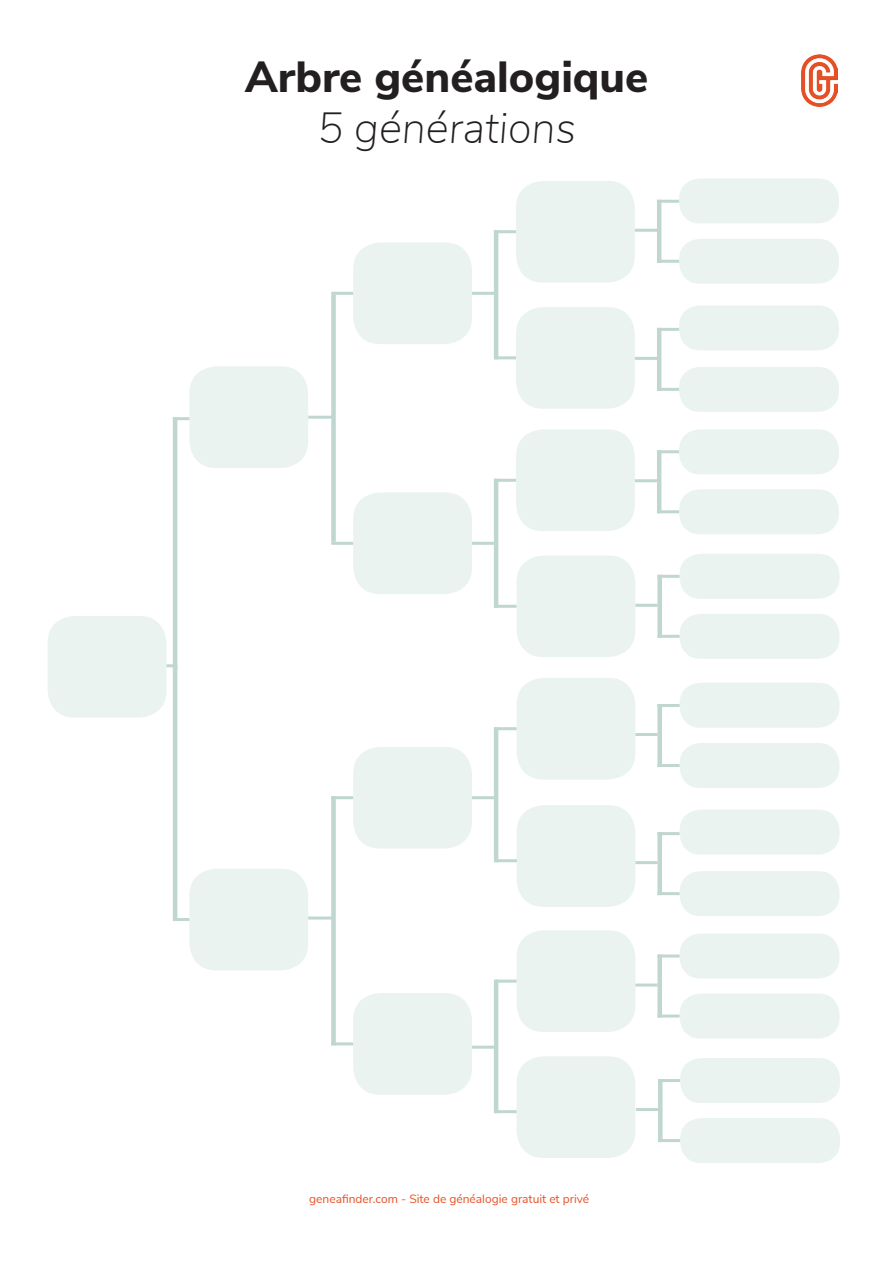
<style>
.page{position:relative;width:893px;height:1263px;background:#fff}
.page>*{position:absolute;margin:0;border:0;box-sizing:border-box;transform-origin:0 0}
.t1{font:800 43.5px "Nunito Sans";color:#231f20}
.t2{font:italic 200 43.5px "Nunito Sans";color:#231f20}
.t3{font:12px "Nunito Sans";color:#e75125}
</style>
<div class="page">
<div style="left:516px;top:1056px;width:119px;height:102px;background:#ebf3f0;border-radius:27px"></div>
<div style="left:516px;top:930px;width:119px;height:102px;background:#ebf3f0;border-radius:27px"></div>
<div style="left:516px;top:805px;width:119px;height:102px;background:#ebf3f0;border-radius:27px"></div>
<div style="left:516px;top:678px;width:119px;height:101px;background:#ebf3f0;border-radius:27px"></div>
<div style="left:516px;top:555px;width:119px;height:102px;background:#ebf3f0;border-radius:27px"></div>
<div style="left:516px;top:429px;width:119px;height:102px;background:#ebf3f0;border-radius:27px"></div>
<img style="left:802px;top:54px;width:36px;height:53px">
<div style="left:48px;top:616px;width:119px;height:102px;background:#ebf3f0;border-radius:27px"></div>
<div style="left:679px;top:178px;width:160px;height:45px;background:#ebf3f0;border-radius:21px"></div>
<div style="left:679px;top:239px;width:160px;height:45px;background:#ebf3f0;border-radius:21px"></div>
<div style="left:679px;top:305px;width:160px;height:45px;background:#ebf3f0;border-radius:21px"></div>
<div style="left:679px;top:367px;width:160px;height:45px;background:#ebf3f0;border-radius:21px"></div>
<div style="left:189px;top:366px;width:119px;height:102px;background:#ebf3f0;border-radius:27px"></div>
<div style="left:189px;top:869px;width:119px;height:101px;background:#ebf3f0;border-radius:27px"></div>
<div style="left:353px;top:492px;width:119px;height:102px;background:#ebf3f0;border-radius:27px"></div>
<div style="left:353px;top:747px;width:119px;height:101px;background:#ebf3f0;border-radius:27px"></div>
<div style="left:353px;top:993px;width:119px;height:102px;background:#ebf3f0;border-radius:27px"></div>
<div style="left:516px;top:181px;width:119px;height:102px;background:#ebf3f0;border-radius:27px"></div>
<div style="left:516px;top:307px;width:119px;height:102px;background:#ebf3f0;border-radius:27px"></div>
<div style="left:353px;top:242px;width:119px;height:102px;background:#ebf3f0;border-radius:27px"></div>
<svg style="left:166px;top:664px;width:7px;height:3px"></svg>
<hr style="left:173px;top:417px;width:16px;height:3px;background:#c0d6d0">
<hr style="left:331px;top:542px;width:22px;height:3px;background:#c0d6d0">
<hr style="left:331px;top:292px;width:22px;height:3px;background:#c0d6d0">
<hr style="left:331px;top:796px;width:22px;height:3px;background:#c0d6d0">
<hr style="left:173px;top:918px;width:16px;height:3px;background:#c0d6d0">
<hr style="left:308px;top:916px;width:25px;height:3px;background:#c0d6d0">
<hr style="left:331px;top:1042px;width:22px;height:3px;background:#c0d6d0">
<hr style="left:308px;top:416px;width:25px;height:3px;background:#c0d6d0">
<hr style="left:173px;top:666px;width:4px;height:252px;background:#c0d6d0">
<div style="left:331px;top:295px;width:5px;height:247px;background:#c0d6d0"></div>
<div style="left:331px;top:796px;width:5px;height:249px;background:#c0d6d0"></div>
<hr style="left:173px;top:417px;width:4px;height:252px;background:#c0d6d0">
<hr style="left:472px;top:292px;width:23px;height:3px;background:#c0d6d0">
<hr style="left:472px;top:542px;width:22px;height:3px;background:#c0d6d0">
<hr style="left:494px;top:230px;width:22px;height:3px;background:#c0d6d0">
<hr style="left:494px;top:356px;width:22px;height:3px;background:#c0d6d0">
<hr style="left:494px;top:479px;width:22px;height:3px;background:#c0d6d0">
<hr style="left:495px;top:605px;width:21px;height:3px;background:#c0d6d0">
<hr style="left:494px;top:230px;width:4px;height:129px;background:#c0d6d0">
<hr style="left:494px;top:479px;width:4px;height:129px;background:#c0d6d0">
<hr style="left:472px;top:796px;width:23px;height:3px;background:#c0d6d0">
<hr style="left:472px;top:1046px;width:22px;height:3px;background:#c0d6d0">
<hr style="left:495px;top:727px;width:22px;height:3px;background:#c0d6d0">
<hr style="left:495px;top:859px;width:22px;height:3px;background:#c0d6d0">
<hr style="left:495px;top:980px;width:22px;height:3px;background:#c0d6d0">
<hr style="left:495px;top:1110px;width:22px;height:3px;background:#c0d6d0">
<hr style="left:494px;top:727px;width:4px;height:135px;background:#c0d6d0">
<hr style="left:494px;top:980px;width:4px;height:133px;background:#c0d6d0">
<hr style="left:635px;top:229px;width:22px;height:3px;background:#c0d6d0">
<hr style="left:657px;top:200px;width:22px;height:3px;background:#c0d6d0">
<hr style="left:657px;top:260px;width:22px;height:3px;background:#c0d6d0">
<hr style="left:657px;top:200px;width:4px;height:63px;background:#c0d6d0">
<hr style="left:635px;top:357px;width:22px;height:3px;background:#c0d6d0">
<hr style="left:657px;top:328px;width:22px;height:3px;background:#c0d6d0">
<hr style="left:657px;top:388px;width:22px;height:3px;background:#c0d6d0">
<hr style="left:657px;top:328px;width:4px;height:63px;background:#c0d6d0">
<hr style="left:635px;top:479px;width:22px;height:3px;background:#c0d6d0">
<hr style="left:657px;top:450px;width:22px;height:3px;background:#c0d6d0">
<hr style="left:657px;top:510px;width:22px;height:3px;background:#c0d6d0">
<hr style="left:657px;top:450px;width:4px;height:63px;background:#c0d6d0">
<hr style="left:635px;top:604px;width:22px;height:3px;background:#c0d6d0">
<hr style="left:657px;top:575px;width:23px;height:3px;background:#c0d6d0">
<hr style="left:657px;top:635px;width:23px;height:3px;background:#c0d6d0">
<div style="left:657px;top:575px;width:5px;height:63px;background:#c0d6d0"></div>
<div style="left:679px;top:429px;width:160px;height:45px;background:#ebf3f0;border-radius:21px"></div>
<div style="left:679px;top:489px;width:160px;height:45px;background:#ebf3f0;border-radius:21px"></div>
<div style="left:680px;top:554px;width:159px;height:45px;background:#ebf3f0;border-radius:21px"></div>
<div style="left:680px;top:614px;width:159px;height:45px;background:#ebf3f0;border-radius:21px"></div>
<div style="left:680px;top:683px;width:159px;height:45px;background:#ebf3f0;border-radius:21px"></div>
<div style="left:680px;top:743px;width:159px;height:45px;background:#ebf3f0;border-radius:21px"></div>
<div style="left:680px;top:810px;width:159px;height:45px;background:#ebf3f0;border-radius:21px"></div>
<div style="left:680px;top:871px;width:159px;height:45px;background:#ebf3f0;border-radius:21px"></div>
<hr style="left:635px;top:733px;width:22px;height:3px;background:#c0d6d0">
<hr style="left:657px;top:704px;width:23px;height:3px;background:#c0d6d0">
<hr style="left:657px;top:764px;width:23px;height:3px;background:#c0d6d0">
<div style="left:657px;top:704px;width:5px;height:63px;background:#c0d6d0"></div>
<hr style="left:635px;top:861px;width:22px;height:3px;background:#c0d6d0">
<hr style="left:657px;top:832px;width:23px;height:3px;background:#c0d6d0">
<hr style="left:657px;top:892px;width:23px;height:3px;background:#c0d6d0">
<div style="left:657px;top:832px;width:5px;height:63px;background:#c0d6d0"></div>
<hr style="left:635px;top:983px;width:22px;height:3px;background:#c0d6d0">
<hr style="left:657px;top:954px;width:23px;height:3px;background:#c0d6d0">
<hr style="left:657px;top:1014px;width:23px;height:3px;background:#c0d6d0">
<div style="left:657px;top:954px;width:5px;height:63px;background:#c0d6d0"></div>
<hr style="left:636px;top:1108px;width:22px;height:3px;background:#c0d6d0">
<hr style="left:658px;top:1079px;width:22px;height:3px;background:#c0d6d0">
<hr style="left:658px;top:1139px;width:22px;height:3px;background:#c0d6d0">
<hr style="left:658px;top:1079px;width:4px;height:63px;background:#c0d6d0">
<div style="left:680px;top:933px;width:159px;height:45px;background:#ebf3f0;border-radius:21px"></div>
<div style="left:680px;top:993px;width:159px;height:45px;background:#ebf3f0;border-radius:21px"></div>
<div style="left:680px;top:1058px;width:160px;height:45px;background:#ebf3f0;border-radius:21px"></div>
<div style="left:680px;top:1118px;width:160px;height:45px;background:#ebf3f0;border-radius:21px"></div>
<p class="t1" style="left:245px;top:45px;width:405px">Arbre généalogique</p>
<p class="t2" style="left:317px;top:96px;width:260px">5 générations</p>
<p class="t3" style="left:309px;top:1190px;width:282px">geneafinder.com - Site de généalogie gratuit et privé</p>
</div>
